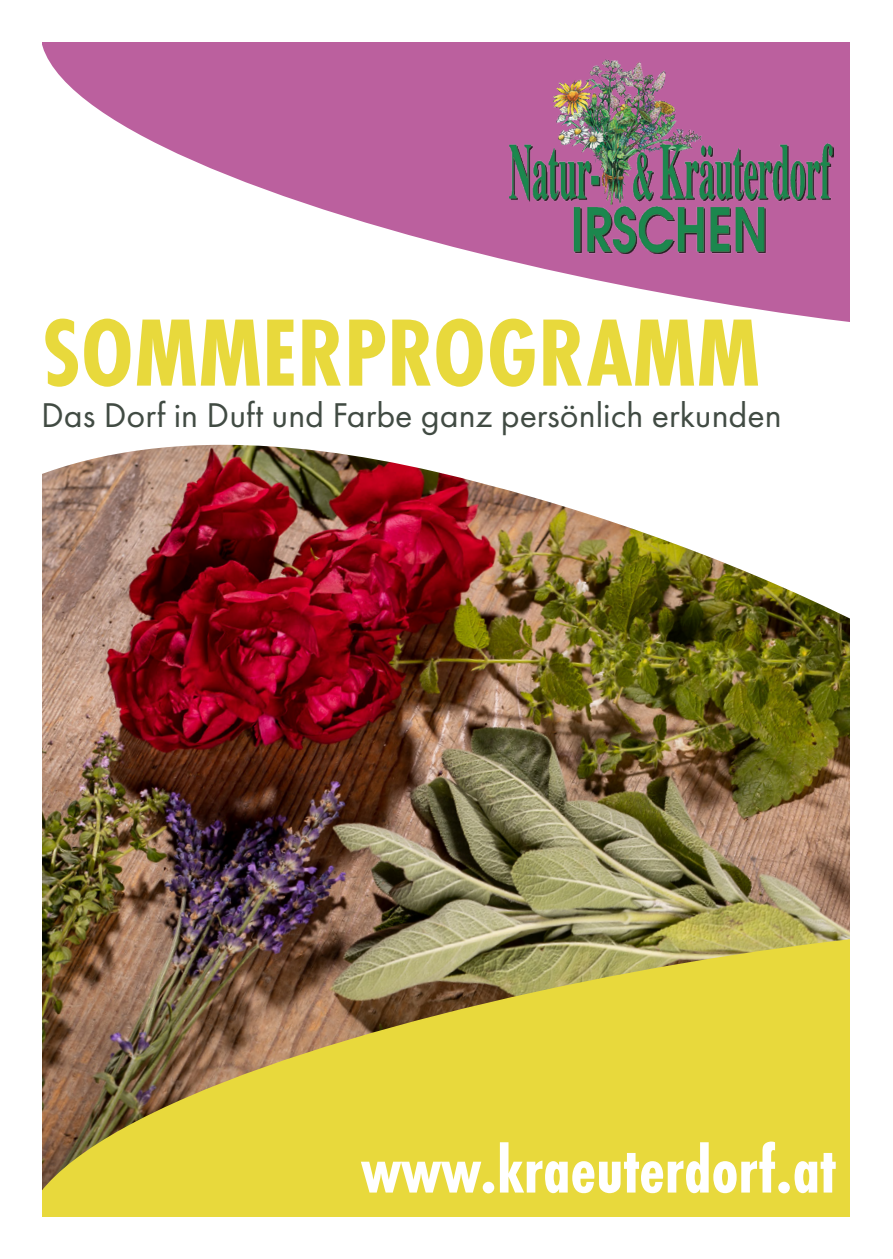
<style>
.page{position:relative;width:893px;height:1259px;background:#fff}
.page>*{position:absolute;margin:0;border:0;box-sizing:border-box;transform-origin:0 0}
.t1{font:700 99px "Futura PT Cond";color:#e8d93c}
.t2{font:700 69px "Futura PT Cond";color:#fff}
.t3{font:35.7px "Futura PT";color:#414b43}
</style>
<div class="page">
<svg style="left:42px;top:42px;width:808px;height:280px;fill:#bb609e"></svg>
<img style="left:510px;top:60px;width:323px;height:194px">
<img style="left:42px;top:445px;width:808px;height:435px">
<img style="left:42px;top:880px;width:808px;height:337px">
<p class="t1" style="left:42px;top:295px;width:720px">SOMMERPROGRAMM</p>
<p class="t3" style="left:41px;top:394px;width:742px">Das Dorf in Duft und Farbe ganz persönlich erkunden</p>
<p class="t2" style="left:361px;top:1129px;width:476px">www.kraeuterdorf.at</p>
</div>
